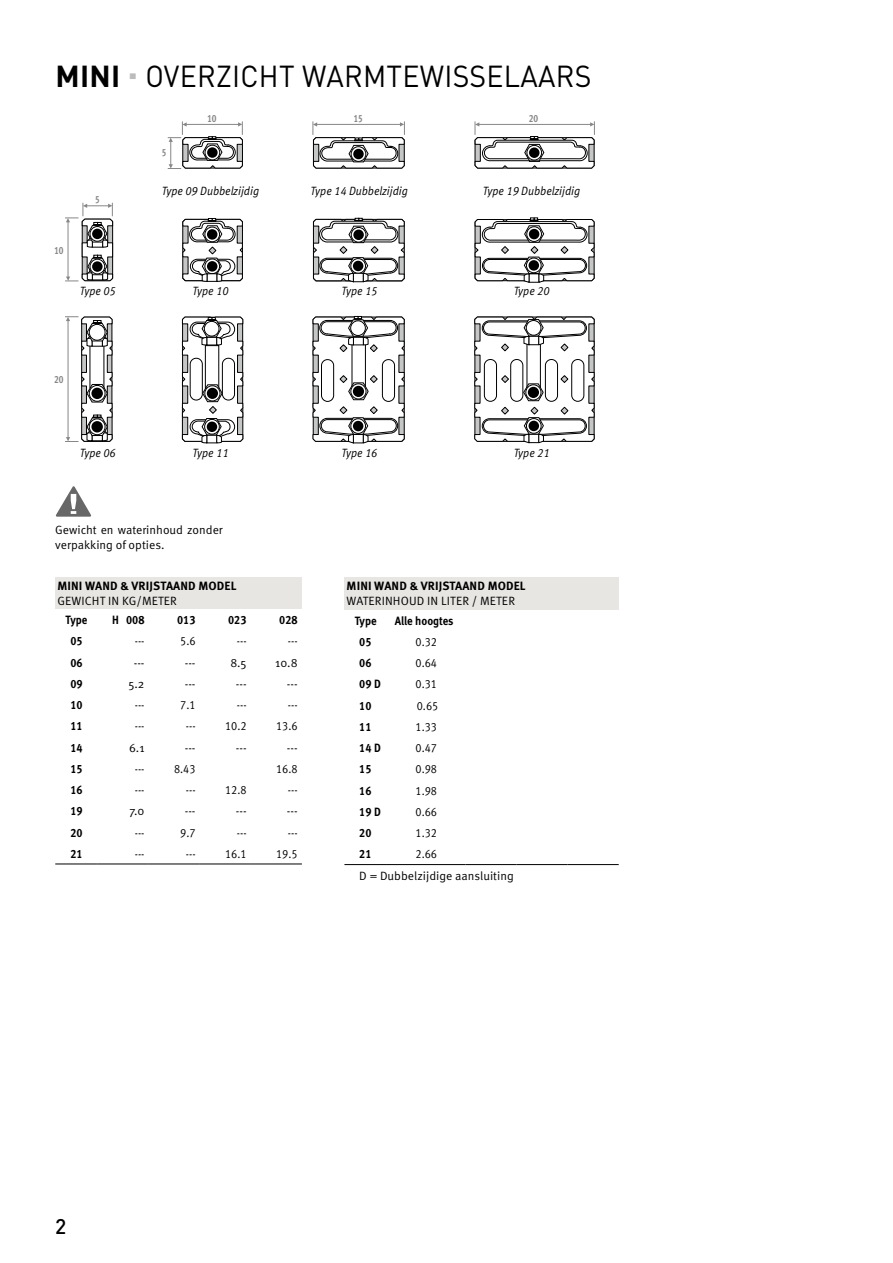
<style>
.page{position:relative;width:893px;height:1263px;background:#fff}
.page>*{position:absolute;margin:0;border:0;box-sizing:border-box;transform-origin:0 0}
.t1{font:30px "DIN Pro";letter-spacing:.01em;color:#000;scale:.95 1}
.t2{font:500 21px "DIN Pro";color:#000}
.t3{font:12px/21.5px "Meta Pro";color:#000;scale:.9 1}
.t4{font:12px/15px "Meta Pro";color:#000}
.t5{font:italic 12px "Meta Pro";color:#000;scale:.9 1}
.t6{font:700 12px "Meta Pro";color:#000;scale:.9 1}
.t7{font:700 12px "Meta Pro";color:#000}
.t8{font:700 condensed 10.5px "Meta Pro";color:#868786;scale:.9 1}
.s1{font-weight:700}
</style>
<div class="page">
<svg style="left:182px;top:218px;width:61px;height:64px"></svg>
<svg style="left:182px;top:316px;width:61px;height:127px"></svg>
<svg style="left:312px;top:316px;width:93px;height:128px"></svg>
<svg style="left:313px;top:218px;width:92px;height:64px"></svg>
<svg style="left:474px;top:218px;width:121px;height:65px"></svg>
<svg style="left:474px;top:316px;width:121px;height:127px"></svg>
<svg style="left:313px;top:121px;width:92px;height:48px"></svg>
<svg style="left:474px;top:121px;width:121px;height:48px"></svg>
<svg style="left:65px;top:203px;width:48px;height:79px"></svg>
<svg style="left:65px;top:316px;width:48px;height:126px"></svg>
<svg style="left:168px;top:121px;width:75px;height:48px"></svg>
<svg style="left:56px;top:486px;width:35px;height:31px"></svg>
<div style="left:55px;top:577px;width:247px;height:32px;background:#e8e6e3"></div>
<hr style="left:55px;top:864px;width:43px;height:1px;background:#000">
<hr style="left:98px;top:864px;width:51px;height:1px;background:#000">
<hr style="left:149px;top:864px;width:51px;height:1px;background:#000">
<hr style="left:200px;top:864px;width:51px;height:1px;background:#000">
<hr style="left:251px;top:864px;width:51px;height:1px;background:#000">
<div style="left:344px;top:577px;width:275px;height:32px;background:#e8e6e3"></div>
<hr style="left:344px;top:864px;width:43px;height:1px;background:#000">
<hr style="left:387px;top:864px;width:79px;height:1px;background:#000">
<hr style="left:466px;top:864px;width:51px;height:1px;background:#000">
<hr style="left:517px;top:864px;width:51px;height:1px;background:#000">
<hr style="left:568px;top:864px;width:51px;height:1px;background:#000">
<h1 class="t1" style="left:55px;top:56px;width:566px"><span class="s1">MINI</span> OVERZICHT WARMTEWISSELAARS</h1>
<p class="t8" style="left:54px;top:242px;width:12px">10</p>
<p class="t8" style="left:95px;top:191px;width:7px">5</p>
<p class="t8" style="left:162px;top:144px;width:7px">5</p>
<p class="t8" style="left:207px;top:110px;width:12px">10</p>
<p class="t8" style="left:353px;top:110px;width:12px">15</p>
<p class="t8" style="left:529px;top:110px;width:12px">20</p>
<p class="t5" style="left:162px;top:184px;width:110px">Type 09 Dubbelzijdig</p>
<p class="t5" style="left:311px;top:184px;width:110px">Type 14 Dubbelzijdig</p>
<p class="t5" style="left:483px;top:184px;width:110px">Type 19 Dubbelzijdig</p>
<p class="t5" style="left:80px;top:283px;width:41px">Type 05</p>
<p class="t5" style="left:193px;top:283px;width:41px">Type 10</p>
<p class="t5" style="left:341px;top:283px;width:41px">Type 15</p>
<p class="t5" style="left:514px;top:283px;width:41px">Type 20</p>
<p class="t8" style="left:54px;top:371px;width:12px">20</p>
<p class="t5" style="left:80px;top:446px;width:41px">Type 06</p>
<p class="t5" style="left:193px;top:446px;width:41px">Type 11</p>
<p class="t5" style="left:341px;top:446px;width:41px">Type 16</p>
<p class="t5" style="left:514px;top:446px;width:41px">Type 21</p>
<p class="t4" style="left:55px;top:523px;width:169px">Gewicht en waterinhoud zonder verpakking of opties.</p>
<p class="t7" style="left:57px;top:578px;width:181px">MINI WAND &amp; VRIJSTAAND MODEL</p>
<p class="t4" style="left:57px;top:593px;width:121px">GEWICHT IN KG/METER</p>
<p class="t6" style="left:66px;top:612px;width:26px">Type</p>
<p class="t6" style="left:112px;top:612px;width:38px">H 008</p>
<p class="t6" style="left:177px;top:612px;width:22px">013</p>
<p class="t6" style="left:228px;top:612px;width:22px">023</p>
<p class="t6" style="left:279px;top:612px;width:22px">028</p>
<p class="t6" style="left:70px;top:633px;width:15px">05</p>
<p class="t3" style="left:135px;top:630px;width:12px">---</p>
<p class="t3" style="left:180px;top:630px;width:19px">5.6</p>
<p class="t3" style="left:237px;top:630px;width:12px">---</p>
<p class="t3" style="left:288px;top:630px;width:12px">---</p>
<p class="t6" style="left:70px;top:655px;width:15px">06</p>
<p class="t4" style="left:134px;top:655px;width:12px">---</p>
<p class="t4" style="left:185px;top:655px;width:12px">---</p>
<p class="t4" style="left:230px;top:655px;width:18px">8.5</p>
<p class="t4" style="left:275px;top:655px;width:24px">10.8</p>
<p class="t6" style="left:70px;top:676px;width:15px">09</p>
<p class="t4" style="left:129px;top:676px;width:18px">5.2</p>
<p class="t4" style="left:185px;top:676px;width:12px">---</p>
<p class="t4" style="left:236px;top:676px;width:12px">---</p>
<p class="t4" style="left:287px;top:676px;width:12px">---</p>
<p class="t6" style="left:70px;top:697px;width:15px">10</p>
<p class="t3" style="left:135px;top:694px;width:12px">---</p>
<p class="t3" style="left:180px;top:694px;width:19px">7.1</p>
<p class="t3" style="left:237px;top:694px;width:12px">---</p>
<p class="t3" style="left:288px;top:694px;width:12px">---</p>
<p class="t6" style="left:70px;top:718px;width:15px">11</p>
<p class="t3" style="left:135px;top:715px;width:12px">---</p>
<p class="t3" style="left:186px;top:715px;width:12px">---</p>
<p class="t3" style="left:225px;top:715px;width:25px">10.2</p>
<p class="t3" style="left:276px;top:715px;width:25px">13.6</p>
<p class="t6" style="left:70px;top:740px;width:15px">14</p>
<p class="t4" style="left:129px;top:740px;width:17px">6.1</p>
<p class="t4" style="left:185px;top:740px;width:12px">---</p>
<p class="t4" style="left:236px;top:740px;width:12px">---</p>
<p class="t4" style="left:287px;top:740px;width:12px">---</p>
<p class="t6" style="left:70px;top:761px;width:15px">15</p>
<p class="t3" style="left:135px;top:758px;width:12px">---</p>
<p class="t3" style="left:174px;top:758px;width:25px">8.43</p>
<p class="t3" style="left:276px;top:758px;width:25px">16.8</p>
<p class="t6" style="left:70px;top:782px;width:15px">16</p>
<p class="t3" style="left:135px;top:779px;width:12px">---</p>
<p class="t3" style="left:186px;top:779px;width:12px">---</p>
<p class="t3" style="left:225px;top:779px;width:25px">12.8</p>
<p class="t3" style="left:288px;top:779px;width:12px">---</p>
<p class="t6" style="left:70px;top:803px;width:15px">19</p>
<p class="t4" style="left:129px;top:804px;width:17px">7.0</p>
<p class="t4" style="left:185px;top:804px;width:12px">---</p>
<p class="t4" style="left:236px;top:804px;width:12px">---</p>
<p class="t4" style="left:287px;top:804px;width:12px">---</p>
<p class="t6" style="left:70px;top:825px;width:15px">20</p>
<p class="t3" style="left:135px;top:822px;width:12px">---</p>
<p class="t3" style="left:180px;top:822px;width:19px">9.7</p>
<p class="t3" style="left:237px;top:822px;width:12px">---</p>
<p class="t3" style="left:288px;top:822px;width:12px">---</p>
<p class="t6" style="left:70px;top:846px;width:15px">21</p>
<p class="t3" style="left:135px;top:843px;width:12px">---</p>
<p class="t3" style="left:186px;top:843px;width:12px">---</p>
<p class="t3" style="left:225px;top:843px;width:25px">16.1</p>
<p class="t3" style="left:276px;top:843px;width:25px">19.5</p>
<p class="t7" style="left:347px;top:578px;width:181px">MINI WAND &amp; VRIJSTAAND MODEL</p>
<p class="t4" style="left:347px;top:594px;width:170px">WATERINHOUD IN LITER / METER</p>
<p class="t6" style="left:355px;top:613px;width:26px">Type</p>
<p class="t6" style="left:395px;top:613px;width:67px">Alle hoogtes</p>
<p class="t6" style="left:359px;top:634px;width:15px">05</p>
<p class="t3" style="left:415px;top:631px;width:25px">0.32</p>
<p class="t6" style="left:359px;top:655px;width:15px">06</p>
<p class="t3" style="left:415px;top:652px;width:25px">0.64</p>
<p class="t6" style="left:359px;top:677px;width:25px">09 D</p>
<p class="t3" style="left:415px;top:674px;width:25px">0.31</p>
<p class="t6" style="left:359px;top:698px;width:15px">10</p>
<p class="t3" style="left:417px;top:695px;width:25px">0.65</p>
<p class="t6" style="left:359px;top:719px;width:15px">11</p>
<p class="t3" style="left:415px;top:716px;width:25px">1.33</p>
<p class="t6" style="left:359px;top:740px;width:25px">14 D</p>
<p class="t3" style="left:415px;top:737px;width:25px">0.47</p>
<p class="t6" style="left:359px;top:762px;width:15px">15</p>
<p class="t3" style="left:415px;top:759px;width:25px">0.98</p>
<p class="t6" style="left:359px;top:783px;width:15px">16</p>
<p class="t3" style="left:415px;top:780px;width:25px">1.98</p>
<p class="t6" style="left:359px;top:804px;width:25px">19 D</p>
<p class="t3" style="left:415px;top:801px;width:25px">0.66</p>
<p class="t6" style="left:359px;top:825px;width:15px">20</p>
<p class="t3" style="left:415px;top:822px;width:25px">1.32</p>
<p class="t6" style="left:359px;top:847px;width:15px">21</p>
<p class="t3" style="left:359px;top:844px;width:173px;text-indent:56px">2.66<br>D = Dubbelzijdige aansluiting</p>
<h2 class="t2" style="left:55px;top:1212px;width:13px">2</h2>
</div>
